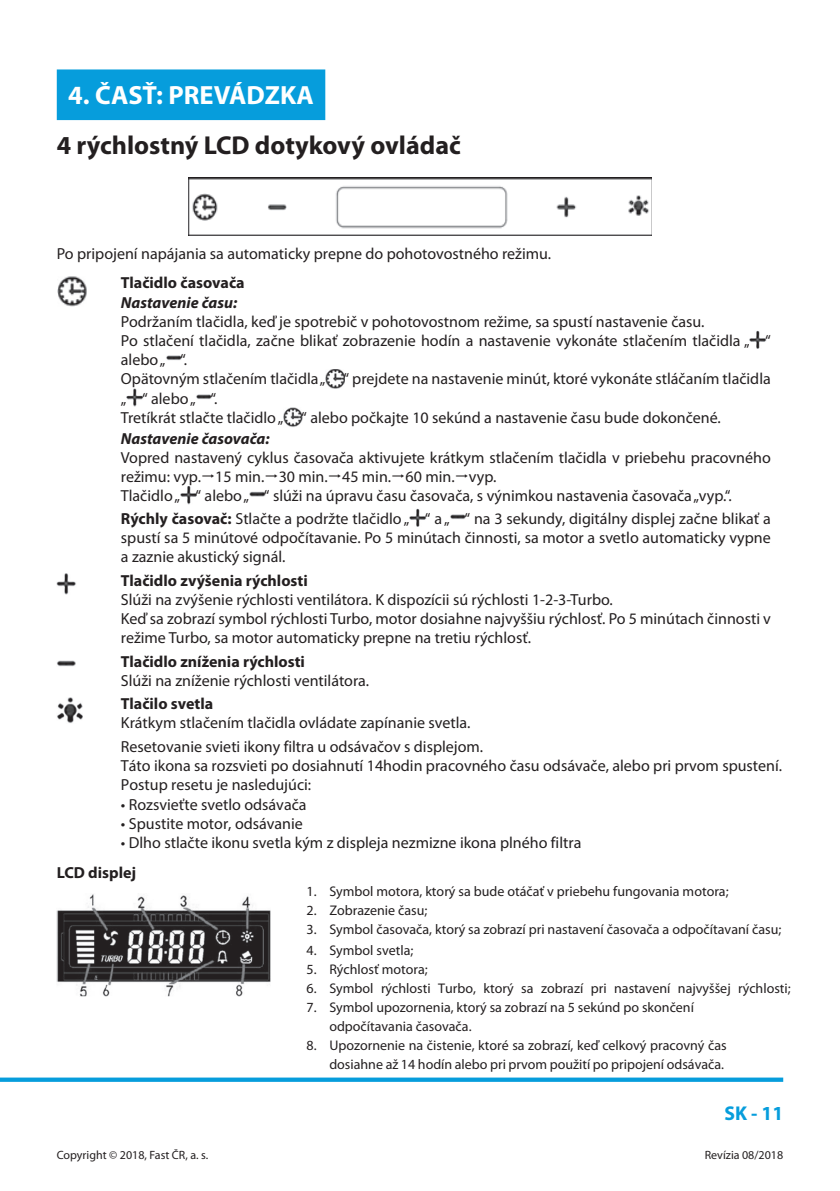
<style>
.page{position:relative;width:840px;height:1191px;background:#fff}
.page>*{position:absolute;margin:0;border:0;box-sizing:border-box;transform-origin:0 0}
.Nadpis_13_2{font:700 26.4px "Myriad Pro";color:#fff}
.Podnadpis_13{font:700 26px "Myriad Pro";color:#231f20}
.t1{font:700 20px "Myriad Pro";color:#069ddc}
.Základný_8{font:16px/19.2px "Myriad Pro";color:#231f20}
.Základný_8-2{font:700 16px "Myriad Pro";color:#231f20}
.Základný_8-3{font:italic 700 16px "Myriad Pro";color:#231f20}
.Odsadený_8{font:14px/19.2px "Myriad Pro";color:#231f20}
.t2{font:12px "Myriad Pro";color:#231f20}
.s1{font-weight:700}
</style>
<div class="page">
<svg style="left:1px;top:1077px;width:781px;height:4px;background:#29aae0"></svg>
<div style="left:57px;top:69px;width:268px;height:51px;background:#069ddc"></div>
<img style="left:188px;top:177px;width:463px;height:58px">
<img style="left:57px;top:276px;width:30px;height:30px">
<img style="left:749px;top:331px;width:17px;height:18px">
<img style="left:166px;top:355px;width:15px;height:5px">
<img style="left:325px;top:369px;width:19px;height:19px">
<img style="left:126px;top:388px;width:17px;height:18px">
<img style="left:196px;top:394px;width:16px;height:5px">
<img style="left:283px;top:408px;width:19px;height:19px">
<img style="left:180px;top:486px;width:17px;height:18px">
<img style="left:249px;top:491px;width:16px;height:6px">
<img style="left:409px;top:509px;width:17px;height:18px">
<img style="left:450px;top:514px;width:15px;height:5px">
<img style="left:57px;top:574px;width:19px;height:20px">
<img style="left:57px;top:660px;width:19px;height:7px">
<img style="left:57px;top:697px;width:26px;height:26px">
<img style="left:57px;top:894px;width:214px;height:102px">
<p class="Nadpis_13_2" style="left:68px;top:77px;width:247px">4. ČASŤ: PREVÁDZKA</p>
<p class="Podnadpis_13" style="left:57px;top:129px;width:405px">4 rýchlostný LCD dotykový ovládač</p>
<p class="Základný_8" style="left:57px;top:243px;width:495px">Po pripojení napájania sa automaticky prepne do pohotovostného režimu.</p>
<p class="Základný_8-2" style="left:121px;top:272px;width:125px">Tlačidlo časovača</p>
<p class="Základný_8-3" style="left:121px;top:292px;width:118px">Nastavenie času:</p>
<p class="Základný_8" style="left:121px;top:311px;width:585px">Podržaním tlačidla, keď je spotrebič v pohotovostnom režime, sa spustí nastavenie času.</p>
<p class="Základný_8" style="left:121px;top:331px;width:651px">Po stlačení tlačidla, začne blikať zobrazenie hodín a nastavenie vykonáte stlačením tlačidla „ “ alebo „ “.</p>
<p class="Základný_8" style="left:121px;top:369px;width:651px">Opätovným stlačením tlačidla„ “ prejdete na nastavenie minút, ktoré vykonáte stláčaním tlačidla „ “ alebo „ “.</p>
<p class="Základný_8" style="left:121px;top:407px;width:601px">Tretíkrát stlačte tlačidlo „ “ alebo počkajte 10 sekúnd a nastavenie času bude dokončené.</p>
<p class="Základný_8-3" style="left:121px;top:428px;width:150px">Nastavenie časovača:</p>
<p class="Základný_8" style="left:121px;top:447px;width:651px">Vopred nastavený cyklus časovača aktivujete krátkym stlačením tlačidla v priebehu pracovného režimu: vyp. 15 min. 30 min. 45 min. 60 min. vyp.</p>
<p class="Základný_8" style="left:121px;top:486px;width:612px">Tlačidlo „ “ alebo „ “ slúži na úpravu času časovača, s výnimkou nastavenia časovača „vyp.“.</p>
<p class="Základný_8" style="left:121px;top:509px;width:651px;text-align:justify"><span class="s1">Rýchly časovač:</span> Stlačte a podržte tlačidlo „ “ a „ “ na 3 sekundy, digitálny displej začne blikať a spustí sa 5 minútové odpočítavanie. Po 5 minútach činnosti, sa motor a svetlo automaticky vypne a zaznie akustický signál.</p>
<p class="Základný_8-2" style="left:121px;top:570px;width:188px">Tlačidlo zvýšenia rýchlosti</p>
<p class="Základný_8" style="left:121px;top:590px;width:493px">Slúži na zvýšenie rýchlosti ventilátora. K dispozícii sú rýchlosti 1-2-3-Turbo.</p>
<p class="Základný_8" style="left:121px;top:609px;width:651px">Keď sa zobrazí symbol rýchlosti Turbo, motor dosiahne najvyššiu rýchlosť. Po 5 minútach činnosti v režime Turbo, sa motor automaticky prepne na tretiu rýchlosť.</p>
<p class="Základný_8-2" style="left:121px;top:651px;width:185px">Tlačidlo zníženia rýchlosti</p>
<p class="Základný_8" style="left:121px;top:670px;width:250px">Slúži na zníženie rýchlosti ventilátora.</p>
<p class="Základný_8-2" style="left:121px;top:693px;width:94px">Tlačilo svetla</p>
<p class="Základný_8" style="left:121px;top:713px;width:351px">Krátkym stlačením tlačidla ovládate zapínanie svetla.</p>
<p class="Základný_8" style="left:121px;top:736px;width:662px">Resetovanie svieti ikony filtra u odsávačov s displejom.<br>Táto ikona sa rozsvieti po dosiahnutí 14hodin pracovného času odsávače, alebo pri prvom spustení.<br>Postup resetu je nasledujúci:</p>
<p class="Základný_8" style="left:121px;top:794px;width:187px">• Rozsvieťte svetlo odsávača</p>
<p class="Základný_8" style="left:121px;top:814px;width:183px">• Spustite motor, odsávanie</p>
<p class="Základný_8" style="left:121px;top:833px;width:461px">• Dlho stlačte ikonu svetla kým z displeja nezmizne ikona plného filtra</p>
<p class="Základný_8-2" style="left:57px;top:862px;width:81px">LCD displej</p>
<p class="Odsadený_8" style="left:306px;top:881px;width:423px">1. Symbol motora, ktorý sa bude otáčať v priebehu fungovania motora;</p>
<p class="Odsadený_8" style="left:306px;top:900px;width:122px">2. Zobrazenie času;</p>
<p class="Odsadený_8" style="left:306px;top:920px;width:476px">3. Symbol časovača, ktorý sa zobrazí pri nastavení časovača a odpočítavaní času;</p>
<p class="Odsadený_8" style="left:306px;top:940px;width:108px">4. Symbol svetla;</p>
<p class="Odsadený_8" style="left:306px;top:959px;width:122px">5. Rýchlosť motora;</p>
<p class="Odsadený_8" style="left:306px;top:978px;width:485px">6. Symbol rýchlosti Turbo, ktorý sa zobrazí pri nastavení najvyššej rýchlosti;</p>
<p class="Odsadený_8" style="left:329px;top:997px;width:366px;text-indent:-23px">7. Symbol upozornenia, ktorý sa zobrazí na 5 sekúnd po skončení odpočítavania časovača.</p>
<p class="Odsadený_8" style="left:306px;top:1035px;width:421px;text-align:right">8. Upozornenie na čistenie, ktoré sa zobrazí, keď celkový pracovný čas dosiahne až 14 hodín alebo pri prvom použití po pripojení odsávača.</p>
<p class="t1" style="left:724px;top:1099px;width:60px">SK - 11</p>
<p class="t2" style="left:57px;top:1147px;width:153px">Copyright © 2018, Fast ČR, a. s.</p>
<p class="t2" style="left:704px;top:1147px;width:80px">Revízia 08/2018</p>
</div>
